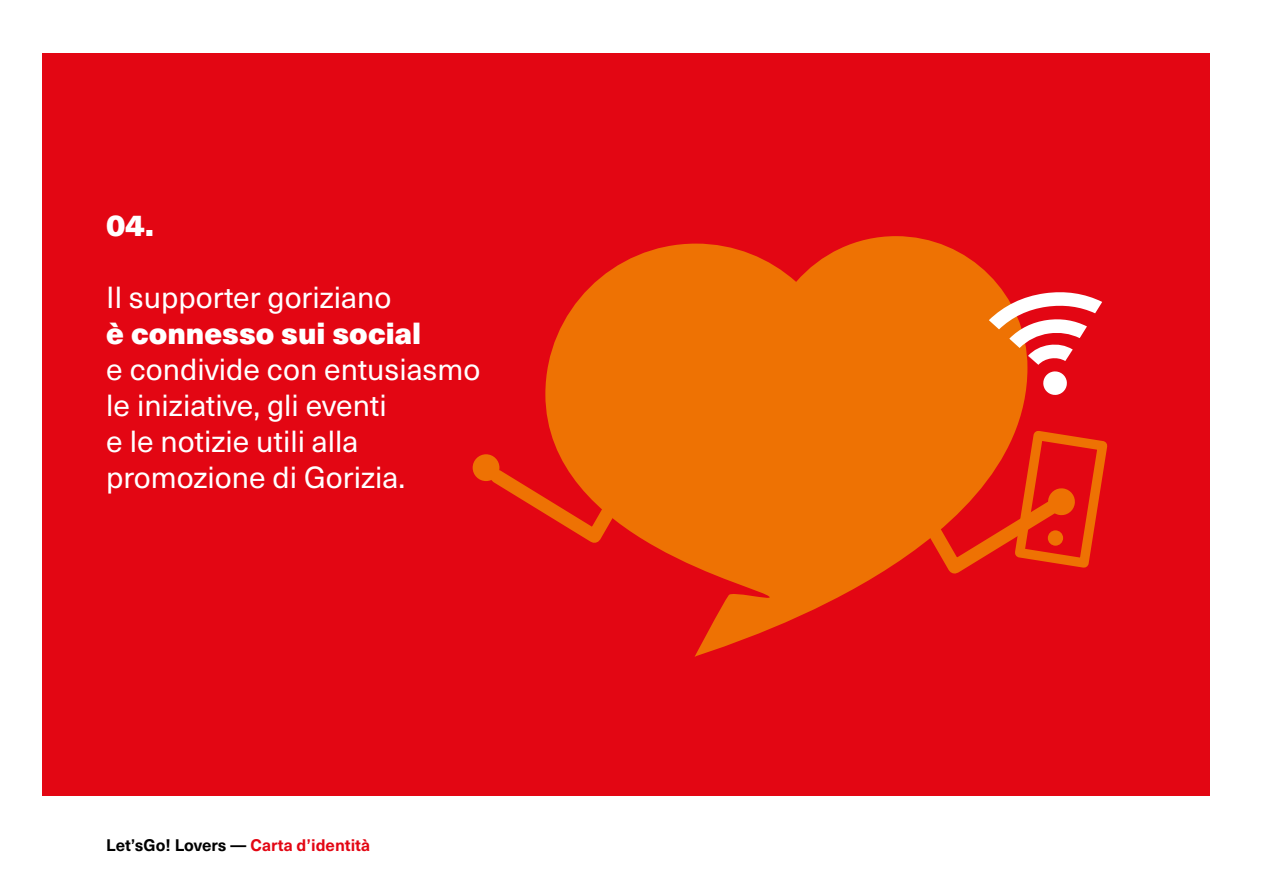
<style>
.page{position:relative;width:1263px;height:893px;background:#fff}
.page>*{position:absolute;margin:0;border:0;box-sizing:border-box;transform-origin:0 0}
.t1{font:30px/36px "Neue Haas Unica Pro";color:#fff}
.t2{font:900 30px "Neue Haas Unica Pro";color:#fff}
.t3{font:700 16.5px "Neue Haas Unica Pro";color:#000}
.s1{color:#e30613}
</style>
<div class="page">
<div style="left:43px;top:53px;width:1167px;height:742px;background:#e30613"></div>
<svg style="left:545px;top:236px;width:482px;height:421px;fill:#ee7203"></svg>
<div style="left:473px;top:454px;width:26px;height:27px;background:#ee7203;border-radius:50%"></div>
<svg style="left:478px;top:425px;width:188px;height:130px"></svg>
<svg style="left:1043px;top:371px;width:24px;height:24px"></svg>
<svg style="left:989px;top:290px;width:113px;height:75px"></svg>
<svg style="left:883px;top:425px;width:225px;height:161px"></svg>
<div style="left:1048px;top:530px;width:15px;height:16px;background:#ee7203;border-radius:50%"></div>
<p class="t2" style="left:106px;top:206px;width:49px">04.</p>
<p class="t1" style="left:106px;top:279px;width:287px">Il supporter goriziano</p>
<p class="t2" style="left:106px;top:314px;width:316px">è connesso sui social</p>
<p class="t1" style="left:106px;top:351px;width:375px">e condivide con entusiasmo le iniziative, gli eventi<br>e le notizie utili alla promozione di Gorizia.</p>
<p class="t3" style="left:106px;top:835px;width:265px">Let’sGo! Lovers — <span class="s1">Carta d’identità</span></p>
</div>
